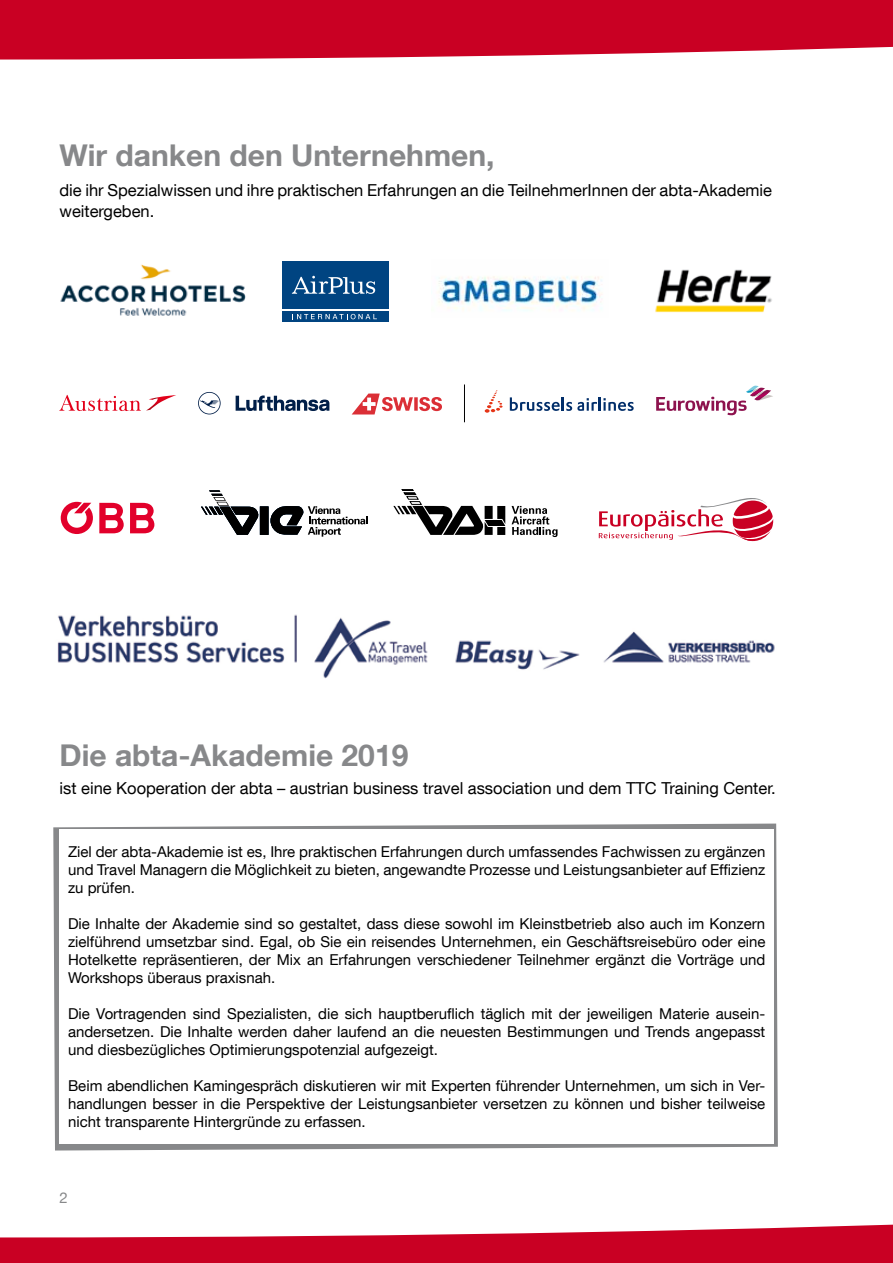
<style>
.page{position:relative;width:893px;height:1263px;background:#fff}
.page>*{position:absolute;margin:0;border:0;box-sizing:border-box;transform-origin:0 0}
.t1{font:700 30px "Helvetica Neue LT Com";color:#87888a}
.t2{font:16.5px/21px "Helvetica Neue LT Com";color:#000}
.t3{font:15px/18px "Helvetica Neue LT Com";color:#000;text-align:justify}
.t4{font:15px "Helvetica Neue LT Com";color:#87888a}
</style>
<div class="page">
<svg style="left:0;top:0;width:893px;height:60px;background:#cd1333"></svg>
<svg style="left:0;top:1224px;width:893px;height:39px;fill:#c90023"></svg>
<div style="left:282px;top:311px;width:106px;height:11px;background:#004481"></div>
<div style="left:282px;top:261px;width:106px;height:47px;background:#004481"></div>
<svg style="left:292px;top:276px;width:83px;height:18px"></svg>
<svg style="left:292px;top:314px;width:85px;height:5px"></svg>
<svg style="left:599px;top:498px;width:174px;height:44px"></svg>
<img style="left:655px;top:269px;width:117px;height:44px">
<svg style="left:130px;top:503px;width:24px;height:30px"></svg>
<svg style="left:99px;top:503px;width:25px;height:30px"></svg>
<svg style="left:61px;top:502px;width:32px;height:32px"></svg>
<svg style="left:53px;top:823px;width:725px;height:327px;fill:#87888a"></svg>
<div style="left:60px;top:829px;width:714px;height:315px;background:#fff"></div>
<svg style="left:201px;top:490px;width:58px;height:45px"></svg>
<div style="left:260px;top:506px;width:9px;height:29px;background:#000"></div>
<svg style="left:268px;top:506px;width:100px;height:31px"></svg>
<svg style="left:352px;top:394px;width:90px;height:20px"></svg>
<svg style="left:198px;top:392px;width:131px;height:22px"></svg>
<hr style="left:464px;top:384px;width:1px;height:38px;background:#000">
<svg style="left:485px;top:390px;width:18px;height:23px"></svg>
<svg style="left:510px;top:397px;width:124px;height:14px"></svg>
<svg style="left:656px;top:385px;width:117px;height:30px"></svg>
<svg style="left:59px;top:395px;width:117px;height:16px"></svg>
<img style="left:60px;top:264px;width:186px;height:52px">
<img style="left:438px;top:276px;width:164px;height:35px">
<svg style="left:393px;top:489px;width:165px;height:48px"></svg>
<img style="left:57px;top:614px;width:718px;height:65px">
<h1 class="t1" style="left:60px;top:136px;width:437px">Wir danken den Unternehmen,</h1>
<p class="t2" style="left:60px;top:179px;width:714px">die ihr Spezialwissen und ihre praktischen Erfahrungen an die TeilnehmerInnen der abta-Akademie weitergeben.</p>
<h1 class="t1" style="left:60px;top:736px;width:350px">Die abta-Akademie 2019</h1>
<p class="t2" style="left:60px;top:777px;width:718px">ist eine Kooperation der abta – austrian business travel association und dem TTC Training Center.</p>
<p class="t3" style="left:68px;top:842px;width:699px">Ziel der abta-Akademie ist es, Ihre praktischen Erfahrungen durch umfassendes Fachwissen zu ergänzen und Travel Managern die Möglichkeit zu bieten, angewandte Prozesse und Leistungsanbieter auf Effizienz zu prüfen.</p>
<p class="t3" style="left:68px;top:914px;width:699px">Die Inhalte der Akademie sind so gestaltet, dass diese sowohl im Kleinstbetrieb also auch im Konzern zielführend umsetzbar sind. Egal, ob Sie ein reisendes Unternehmen, ein Geschäftsreisebüro oder eine Hotelkette repräsentieren, der Mix an Erfahrungen verschiedener Teilnehmer ergänzt die Vorträge und Workshops überaus praxisnah.</p>
<p class="t3" style="left:68px;top:1004px;width:699px">Die Vortragenden sind Spezialisten, die sich hauptberuflich täglich mit der jeweiligen Materie ausein&shy;andersetzen. Die Inhalte werden daher laufend an die neuesten Bestimmungen und Trends angepasst und diesbezügliches Optimierungspotenzial aufgezeigt.</p>
<p class="t3" style="left:68px;top:1076px;width:699px">Beim abendlichen Kamingespräch diskutieren wir mit Experten führender Unternehmen, um sich in Ver&shy;handlungen besser in die Perspektive der Leistungsanbieter versetzen zu können und bisher teilweise nicht transparente Hintergründe zu erfassen.</p>
<p class="t4" style="left:60px;top:1189px;width:10px">2</p>
</div>
